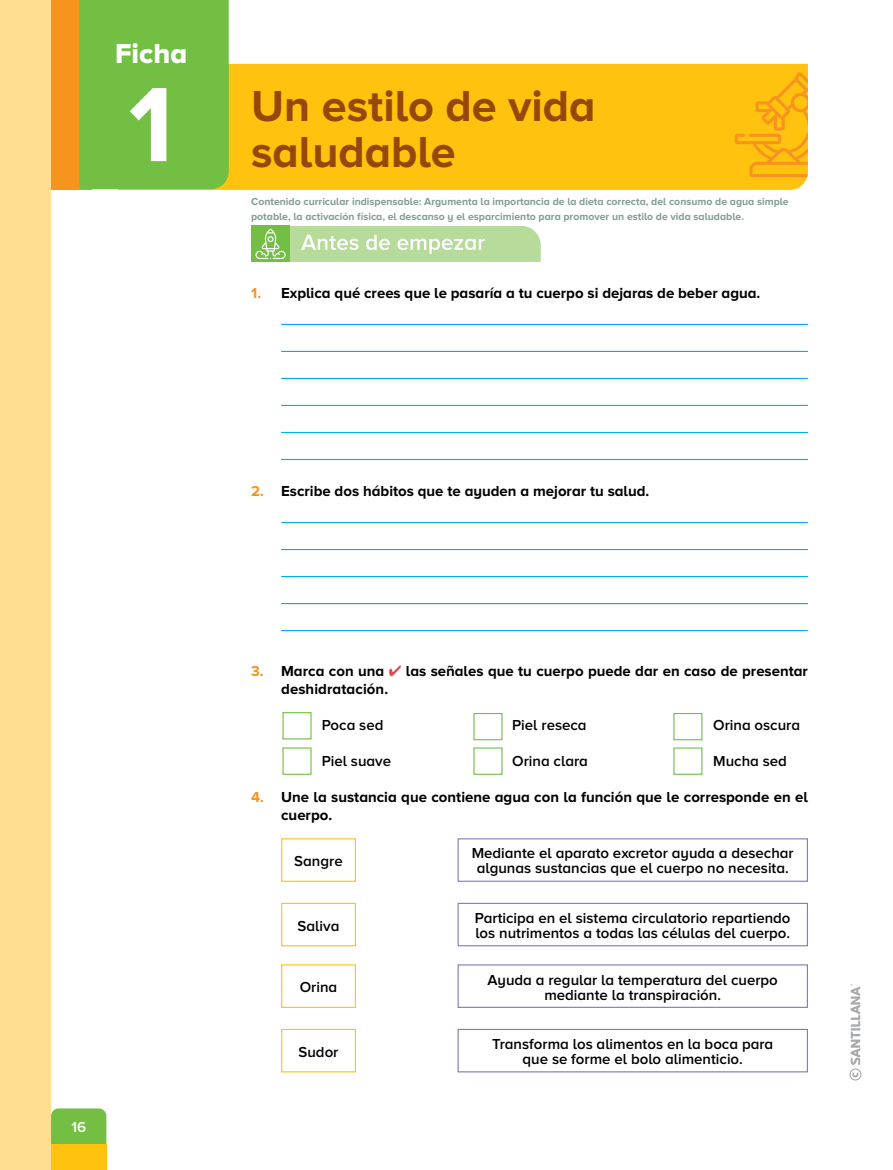
<style>
.page{position:relative;width:893px;height:1170px;background:#fff}
.page>*{position:absolute;margin:0;border:0;box-sizing:border-box;transform-origin:0 0}
.t1{font:700 109.5px "Proxima Nova A";color:#fff}
.t2{font:700 45px/45px "Proxima Nova A";color:#974707}
.t3{font:28.5px "Proxima Nova A Extrabld";color:#fff}
.t4{font:600 15px/15px "Proxima Nova A";color:#000;text-align:center}
.t5{font:700 15px/18px "Proxima Nova A";color:#000}
.t6{font:600 15px "Proxima Nova A";color:#fff}
.t7{font:700 10.5px/15px "Proxima Nova A";color:#869c96}
.s1{color:#f7941e}
.s2{color:#dc4e54}
</style>
<div class="page">
<div style="left:0;top:0;width:51px;height:1169px;background:#ffdd91"></div>
<div style="left:118px;top:64px;width:690px;height:126px;background:#ffc20e"></div>
<svg style="left:735px;top:72px;width:73px;height:105px;background:#fdb711"></svg>
<div style="left:51px;top:0;width:41px;height:189px;background:#f7941e"></div>
<div style="left:80px;top:0;width:149px;height:189px;background:#72bf44"></div>
<div style="left:51px;top:1108px;width:55px;height:36px;background:#72bf44"></div>
<div style="left:51px;top:1144px;width:55px;height:25px;background:#ffc20e"></div>
<hr style="left:281px;top:324px;width:527px;height:1px;background:#00aeef">
<hr style="left:281px;top:351px;width:527px;height:1px;background:#00aeef">
<hr style="left:281px;top:378px;width:527px;height:1px;background:#00aeef">
<hr style="left:281px;top:405px;width:527px;height:1px;background:#00aeef">
<hr style="left:281px;top:432px;width:527px;height:1px;background:#00aeef">
<hr style="left:281px;top:459px;width:527px;height:1px;background:#00aeef">
<hr style="left:281px;top:522px;width:527px;height:1px;background:#00aeef">
<hr style="left:281px;top:549px;width:527px;height:1px;background:#00aeef">
<hr style="left:281px;top:576px;width:527px;height:1px;background:#00aeef">
<hr style="left:281px;top:603px;width:527px;height:1px;background:#00aeef">
<hr style="left:281px;top:630px;width:527px;height:1px;background:#00aeef">
<svg style="left:251px;top:226px;width:290px;height:36px;background:#b7db9c"></svg>
<div style="left:281px;top:838px;width:75px;height:43px;border:1px solid #ffc20e"></div>
<div style="left:458px;top:838px;width:350px;height:43px;border:1px solid #8378b8"></div>
<div style="left:281px;top:964px;width:75px;height:43px;border:1px solid #ffc20e"></div>
<div style="left:458px;top:964px;width:350px;height:43px;border:1px solid #8378b8"></div>
<div style="left:281px;top:902px;width:75px;height:44px;border:1px solid #ffc20e"></div>
<div style="left:458px;top:902px;width:350px;height:44px;border:1px solid #8378b8"></div>
<div style="left:281px;top:1028px;width:75px;height:44px;border:1px solid #ffc20e"></div>
<div style="left:458px;top:1028px;width:350px;height:44px;border:1px solid #8378b8"></div>
<div style="left:282px;top:712px;width:30px;height:27px;border:1px solid #72bf44"></div>
<div style="left:473px;top:713px;width:29px;height:27px;border:1px solid #72bf44"></div>
<div style="left:673px;top:713px;width:29px;height:27px;border:1px solid #72bf44"></div>
<svg style="left:849px;top:984px;width:12px;height:96px"></svg>
<h3 class="t3" style="left:115px;top:37px;width:74px">Ficha</h3>
<h1 class="t1" style="left:129px;top:62px;width:47px">1</h1>
<h2 class="t2" style="left:251px;top:83px;width:346px">Un estilo de vida saludable</h2>
<p class="t7" style="left:251px;top:193px;width:539px">Contenido curricular indispensable: Argumenta la importancia de la dieta correcta, del consumo de agua simple potable, la activación física, el descanso y el esparcimiento para promover un estilo de vida saludable.</p>
<p class="t5" style="left:251px;top:284px;width:511px"><span class="s1">1.</span> Explica qué crees que le pasaría a tu cuerpo si dejaras de beber agua.</p>
<p class="t6" style="left:71px;top:1118px;width:16px">16</p>
<p class="t5" style="left:251px;top:482px;width:400px"><span class="s1">2.</span> Escribe dos hábitos que te ayuden a mejorar tu salud.</p>
<p class="t5" style="left:281px;top:662px;width:528px;text-indent:-30px"><span class="s1">3.</span> Marca con una <span class="s2">✔</span> las señales que tu cuerpo puede dar en caso de presentar deshidratación.</p>
<p class="t4" style="left:322px;top:717px;width:63px">Poca sed</p>
<p class="t4" style="left:512px;top:717px;width:76px">Piel reseca</p>
<p class="t4" style="left:713px;top:717px;width:88px">Orina oscura</p>
<p class="t4" style="left:322px;top:753px;width:71px">Piel suave</p>
<p class="t4" style="left:512px;top:753px;width:77px">Orina clara</p>
<p class="t4" style="left:713px;top:753px;width:75px">Mucha sed</p>
<p class="t5" style="left:281px;top:788px;width:528px;text-indent:-30px"><span class="s1">4.</span> Une la sustancia que contiene agua con la función que le corresponde en el cuerpo.</p>
<p class="t4" style="left:294px;top:853px;width:50px">Sangre</p>
<p class="t4" style="left:472px;top:845px;width:324px">Mediante el aparato excretor ayuda a desechar algunas sustancias que el cuerpo no necesita.</p>
<p class="t4" style="left:298px;top:917px;width:43px">Saliva</p>
<p class="t4" style="left:475px;top:910px;width:317px;text-align:left">Participa en el sistema circulatorio repartiendo los nutrimentos a todas las células del cuerpo.</p>
<p class="t4" style="left:300px;top:979px;width:39px">Orina</p>
<p class="t4" style="left:488px;top:971px;width:292px">Ayuda a regular la temperatura del cuerpo mediante la transpiración.</p>
<p class="t4" style="left:299px;top:1043px;width:41px">Sudor</p>
<p class="t4" style="left:492px;top:1036px;width:283px">Transforma los alimentos en la boca para que se forme el bolo alimenticio.</p>
</div>
